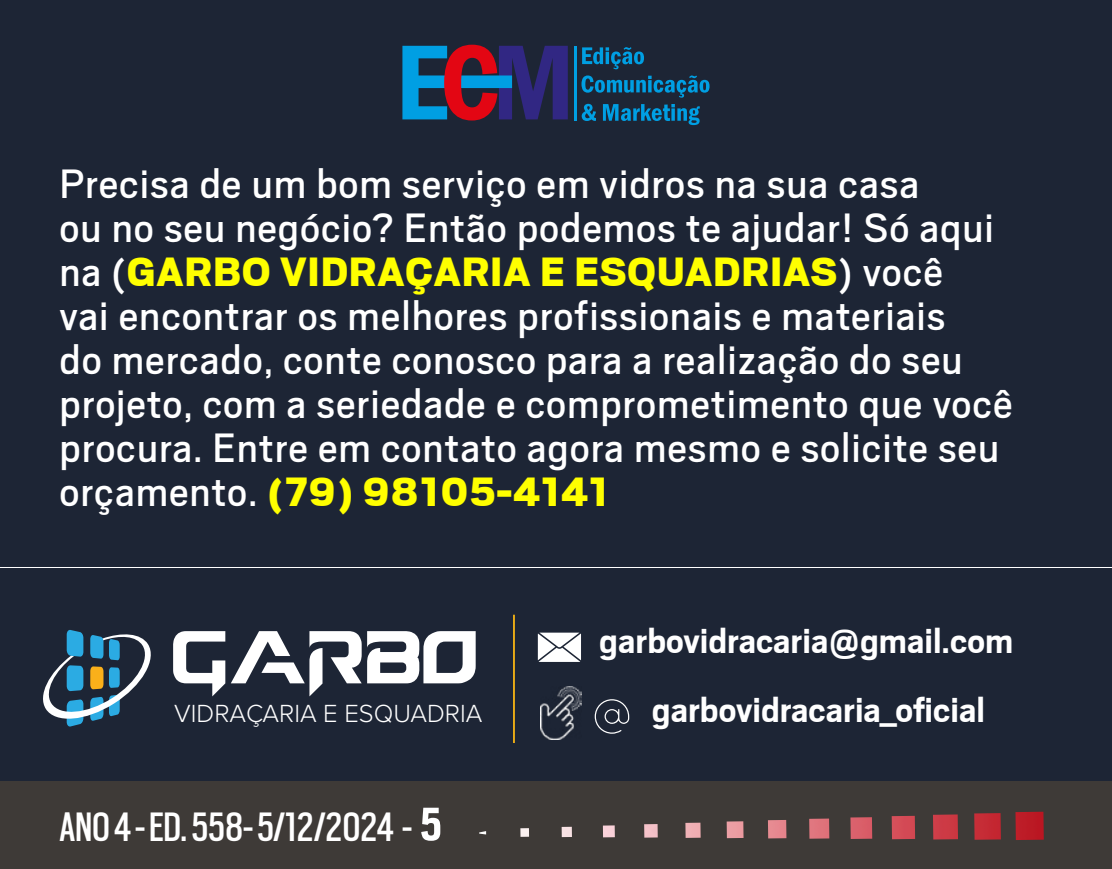
<style>
.page{position:relative;width:1112px;height:869px;background:#fff}
.page>*{position:absolute;margin:0;border:0;box-sizing:border-box;transform-origin:0 0}
.t1{font:45.5px/43.9px "Scout";letter-spacing:.02em;color:#fff}
.t2{font:45.5px "Scout Cond";color:#fff}
.t3{font:700 38.5px/69.3px "Scout";color:#fff}
.t4{font:300 25.72px "Proxima Nova";color:#fff}
.s1{font-weight:900;color:#ff0}
.s2{font-weight:700;font-size:52.5px}
</style>
<div class="page">
<div style="left:0;top:568px;width:1111px;height:215px;background:#1d2535"></div>
<div style="left:0;top:0;width:1111px;height:566px;background:#1d2535"></div>
<svg style="left:43px;top:630px;width:108px;height:96px"></svg>
<svg style="left:173px;top:631px;width:52px;height:65px"></svg>
<svg style="left:367px;top:631px;width:108px;height:52px"></svg>
<svg style="left:231px;top:631px;width:130px;height:65px"></svg>
<hr style="left:574px;top:46px;width:2px;height:74px;background:#009fe3">
<svg style="left:581px;top:47px;width:128px;height:78px"></svg>
<svg style="left:402px;top:45px;width:165px;height:75px"></svg>
<div style="left:0;top:781px;width:1111px;height:87px;background:#3e3a37"></div>
<img style="left:1015px;top:811px;width:28px;height:28px">
<img style="left:974px;top:813px;width:26px;height:26px">
<img style="left:933px;top:814px;width:24px;height:25px">
<img style="left:891px;top:815px;width:23px;height:23px">
<img style="left:850px;top:817px;width:22px;height:21px">
<img style="left:809px;top:818px;width:20px;height:20px">
<img style="left:768px;top:820px;width:18px;height:18px">
<img style="left:726px;top:821px;width:17px;height:16px">
<img style="left:685px;top:822px;width:15px;height:15px">
<img style="left:644px;top:824px;width:13px;height:13px">
<svg style="left:602px;top:825px;width:12px;height:12px"></svg>
<svg style="left:561px;top:826px;width:11px;height:10px"></svg>
<svg style="left:520px;top:828px;width:9px;height:8px"></svg>
<svg style="left:479px;top:831px;width:7px;height:3px"></svg>
<svg style="left:537px;top:632px;width:44px;height:29px"></svg>
<hr style="left:513px;top:614px;width:1px;height:128px;background:#fdb813">
<svg style="left:594px;top:699px;width:35px;height:34px"></svg>
<img style="left:540px;top:686px;width:41px;height:53px">
<p class="t1" style="left:60px;top:160px;width:954px">Precisa de um bom serviço em vidros na sua casa<br>ou no seu negócio? Então podemos te ajudar! Só aqui na (<span class="s1">GARBO VIDRAÇARIA E ESQUADRIAS</span>) você<br>vai encontrar os melhores profissionais e materiais<br>do mercado, conte conosco para a realização do seu projeto, com a seriedade e comprometimento que você procura. Entre em contato agora mesmo e solicite seu orçamento. <span class="s1">(79) 98105-4141</span></p>
<p class="t4" style="left:174px;top:693px;width:310px">VIDRAÇARIA E ESQUADRIA</p>
<p class="t2" style="left:60px;top:796px;width:383px">ANO 4 - ED. 558- 5/12/2024 - <span class="s2">5</span></p>
<p class="t3" style="left:651px;top:606px;width:363px;text-indent:-52px">garbovidracaria@gmail.com garbovidracaria_oficial</p>
</div>
